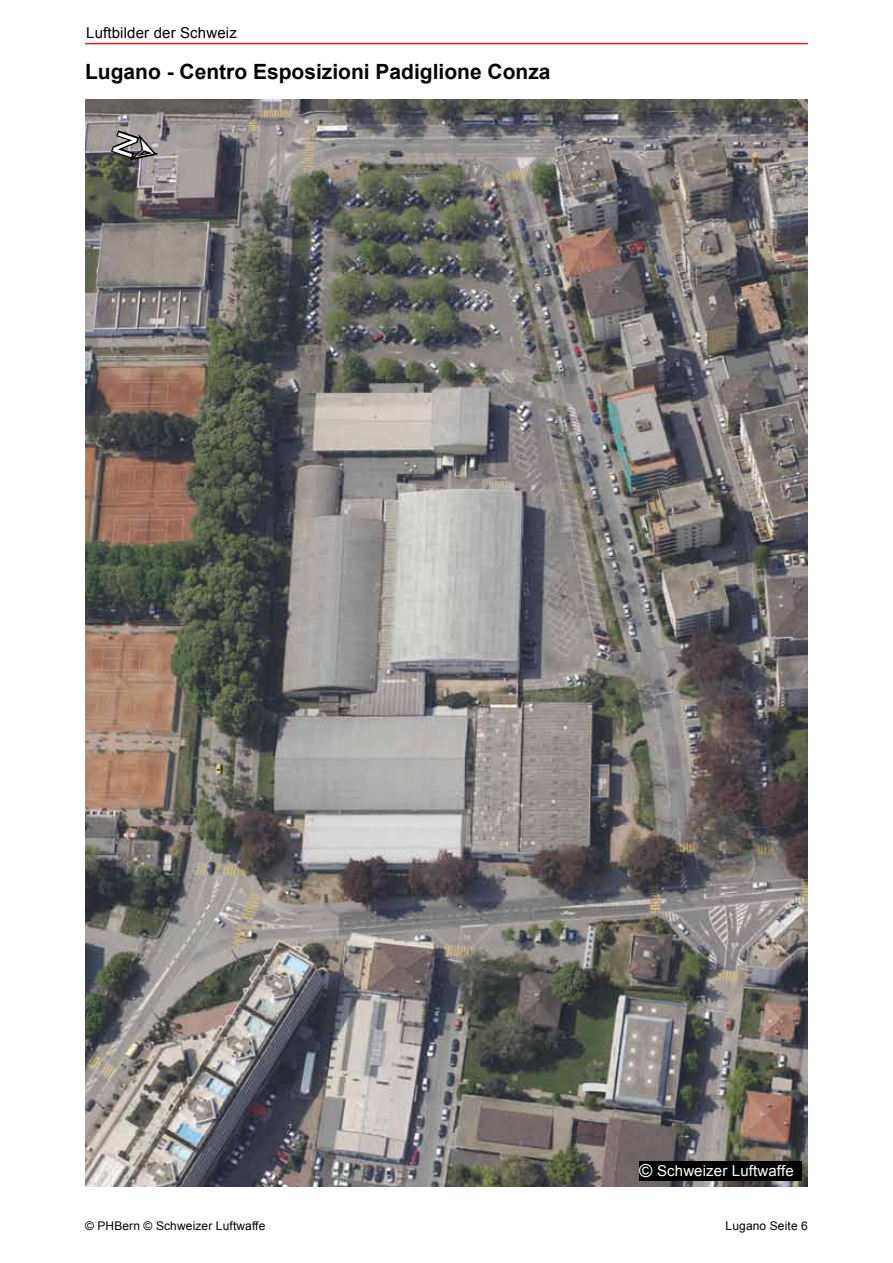
<style>
.page{position:relative;width:893px;height:1263px;background:#fff}
.page>*{position:absolute;margin:0;border:0;box-sizing:border-box;transform-origin:0 0}
.t1{font:700 21px "Arial";color:#000}
.t2{font:15px "Arial";letter-spacing:.01em;color:#000}
.t3{font:15px "Arial";letter-spacing:.01em;color:#fff}
.t4{font:12px "Arial";letter-spacing:.01em;color:#000}
.s1{font-size:18px}
</style>
<div class="page">
<hr style="left:85px;top:43px;width:723px;height:1px;background:#d2232a">
<img style="left:85px;top:99px;width:723px;height:1087px">
<div style="left:639px;top:1161px;width:163px;height:19px;background:#000"></div>
<svg style="left:109px;top:128px;width:55px;height:35px;background:#6a6665"></svg>
<p class="t2" style="left:86px;top:22px;width:152px">Luftbilder der Schweiz</p>
<p class="t1" style="left:85px;top:58px;width:467px">Lugano - Centro Esposizioni Padiglione Conza</p>
<p class="t3" style="left:639px;top:1160px;width:156px"><span class="s1">©</span> Schweizer Luftwaffe</p>
<p class="t4" style="left:85px;top:1218px;width:182px">© PHBern © Schweizer Luftwaffe</p>
<p class="t4" style="left:726px;top:1218px;width:84px">Lugano Seite 6</p>
</div>
